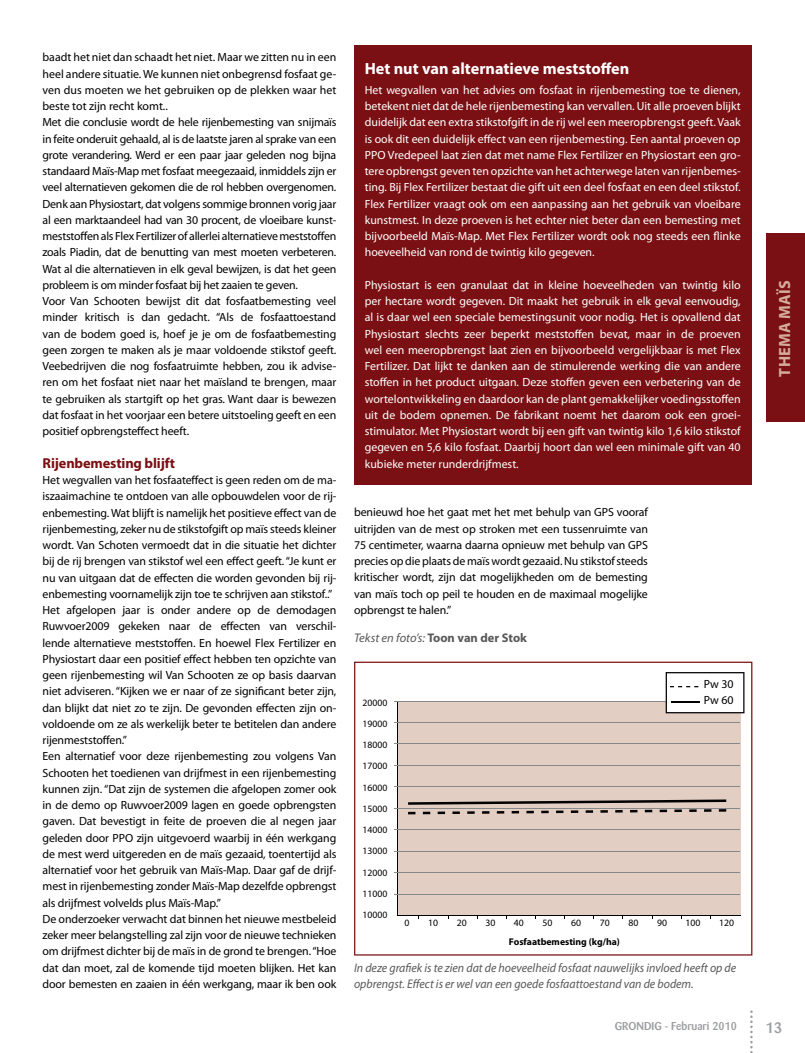
<style>
.page{position:relative;width:805px;height:1053px;background:#fff}
.page>*{position:absolute;margin:0;border:0;box-sizing:border-box;transform-origin:0 0}
.t1{font:700 16.25px "Myriad Pro";color:#fff}
.t2{font:700 16.25px "Myriad Pro";letter-spacing:.02em;color:#d5ab9a}
.t3{font:500 15px "Barmeno Pro";color:#9c9d9f}
.t4{font:700 14.38px "Myriad Pro";letter-spacing:-.01em;color:#7a1013}
.t5{font:italic 12.5px/16.2px "Myriad Pro";color:#58585a;scale:.95 1}
.t6{font:italic 12.5px "Myriad Pro";color:#58585a}
.t7{font:11.88px/16.2px "Myriad Pro";letter-spacing:-.01em;color:#000}
.t8{font:11.88px/16.2px "Myriad Pro";color:#fff;text-align:justify}
.t9{font:500 11.25px "Barmeno Pro";color:#9c9d9f}
.t10{font:9.75px/21.2px "Myriad Pro";color:#000;text-align:justify}
.t11{font:700 9.75px "Myriad Pro";color:#000}
.s1{font-weight:700;font-style:normal}
</style>
<div class="page">
<svg style="left:750px;top:1010px;width:2px;height:43px"></svg>
<div style="left:354px;top:45px;width:397px;height:439px;background:#7a1013"></div>
<svg style="left:354px;top:661px;width:398px;height:294px;fill:#e3cec4"></svg>
<svg style="left:665px;top:672px;width:79px;height:41px"></svg>
<svg style="left:408px;top:799px;width:318px;height:15px;background:#a3958e"></svg>
<div style="left:766px;top:234px;width:38px;height:188px;background:#7a1013"></div>
<p class="t7" style="left:43px;top:49px;width:295px">baadt het niet dan schaadt het niet. Maar we zitten nu in een heel andere situatie. We kunnen niet onbegrensd fosfaat ge&shy;ven dus moeten we het gebruiken op de plekken waar het beste tot zijn recht komt..<br>Met die conclusie wordt de hele rijenbemesting van snijmaïs in feite onderuit gehaald, al is de laatste jaren al sprake van een grote verandering. Werd er een paar jaar geleden nog bijna standaard Maïs-Map met fosfaat meegezaaid, inmiddels zijn er veel alternatieven gekomen die de rol hebben overgenomen.<br>Denk aan Physiostart, dat volgens sommige bronnen vorig jaar al een marktaandeel had van 30 procent, de vloeibare kunst&shy;meststoffen als Flex Fertilizer of allerlei alternatieve meststoffen zoals Piadin, dat de benutting van mest moeten verbeteren.<br>Wat al die alternatieven in elk geval bewijzen, is dat het geen probleem is om minder fosfaat bij het zaaien te geven.<br>Voor Van Schooten bewijst dit dat fosfaatbemesting veel minder kritisch is dan gedacht. “Als de fosfaat toestand van de bodem goed is, hoef je je om de fosfaat bemesting geen zorgen te maken als je maar vol doende stikstof geeft.<br>Veebedrijven die nog fosfaatruimte hebben, zou ik advise&shy;ren om het fosfaat niet naar het maïsland te brengen, maar te gebruiken als startgift op het gras. Want daar is bewezen dat fosfaat in het voorjaar een betere uitstoeling geeft en een positief opbrengsteffect heeft.</p>
<p class="t4" style="left:43px;top:453px;width:134px">Rijenbemesting blijft</p>
<p class="t7" style="left:43px;top:471px;width:295px">Het wegvallen van het fosfaateffect is geen reden om de ma&shy;iszaaimachine te ontdoen van alle opbouwdelen voor de rij&shy;enbemesting. Wat blijft is namelijk het positieve effect van de rijenbemesting, zeker nu de stikstofgift op maïs steeds kleiner wordt. Van Schoten vermoedt dat in die situatie het dichter bij de rij brengen van stikstof wel een effect geeft. “Je kunt er nu van uitgaan dat de effecten die worden gevonden bij rij&shy;enbemesting voornamelijk zijn toe te schrijven aan stikstof..” Het afgelopen jaar is onder andere op de demodagen Ruwvoer2009 gekeken naar de effecten van verschil&shy;lende alternatieve meststoffen. En hoewel Flex Fertilizer en Physiostart daar een positief effect hebben ten opzichte van geen rijenbemesting wil Van Schooten ze op basis daarvan niet adviseren. “Kijken we er naar of ze significant beter zijn, dan blijkt dat niet zo te zijn. De gevonden effecten zijn on&shy;voldoende om ze als werkelijk beter te betitelen dan andere rijenmeststoffen.”<br>Een alternatief voor deze rijenbemesting zou volgens Van Schooten het toedienen van drijfmest in een rijenbemesting kunnen zijn. “Dat zijn de systemen die afgelopen zomer ook in de demo op Ruwvoer2009 lagen en goede opbrengsten gaven. Dat bevestigt in feite de proeven die al negen jaar geleden door PPO zijn uitgevoerd waarbij in één werkgang de mest werd uitgereden en de maïs gezaaid, toentertijd als alternatief voor het gebruik van Maïs-Map. Daar gaf de drijf&shy;mest in rijenbemesting zonder Maïs-Map dezelfde opbrengst als drijfmest volvelds plus Maïs-Map.”<br>De onderzoeker verwacht dat binnen het nieuwe mestbeleid zeker meer belangstelling zal zijn voor de nieuwe technieken om drijfmest dichter bij de maïs in de grond te brengen. “Hoe dat dan moet, zal de komende tijd moeten blijken. Het kan door bemesten en zaaien in één werkgang, maar ik ben ook</p>
<h1 class="t1" style="left:364px;top:58px;width:266px">het nut van alternatieve meststoffen</h1>
<p class="t8" style="left:364px;top:81px;width:377px">Het wegvallen van het advies om fosfaat in rijenbemesting toe te dienen, betekent niet dat de hele rijenbemesting kan vervallen. Uit alle proeven blijkt duidelijk dat een extra stikstofgift in de rij wel een meeropbrengst geeft. Vaak is ook dit een duidelijk effect van een rijenbemesting. Een aantal proeven op PPO Vredepeel laat zien dat met name Flex Fertilizer en Physiostart een gro&shy;tere opbrengst geven ten opzichte van het achterwege laten van rijenbemes&shy;ting. Bij Flex Fertilizer bestaat die gift uit een deel fosfaat en een deel stikstof.<br>Flex Fertilizer vraagt ook om een aanpassing aan het gebruik van vloeibare kunstmest. In deze proeven is het echter niet beter dan een bemesting met bijvoorbeeld Maïs-Map. Met Flex Fertilizer wordt ook nog steeds een flinke hoeveelheid van rond de twintig kilo gegeven.</p>
<p class="t8" style="left:364px;top:276px;width:377px">Physiostart is een granulaat dat in kleine hoeveelheden van twintig kilo per hectare wordt gegeven. Dit maakt het gebruik in elk geval eenvoudig, al is daar wel een speciale bemestingsunit voor nodig. Het is opvallend dat Physiostart slechts zeer beperkt meststoffen bevat, maar in de proeven wel een meeropbrengst laat zien en bijvoorbeeld vergelijkbaar is met Flex Fertilizer. Dat lijkt te danken aan de stimulerende werking die van andere stoffen in het product uitgaan. Deze stoffen geven een verbetering van de wortelontwikkeling en daardoor kan de plant gemakkelijker voedingsstoffen uit de bodem opnemen. De fabrikant noemt het daarom ook een groei&shy;stimulator. Met Physiostart wordt bij een gift van twintig kilo 1,6 kilo stikstof gegeven en 5,6 kilo fosfaat. Daarbij hoort dan wel een minimale gift van 40 kubieke meter runderdrijfmest.</p>
<p class="t7" style="left:354px;top:504px;width:295px;text-align:justify">benieuwd hoe het gaat met het met behulp van GPS vooraf uitrijden van de mest op stroken met een tussenruimte van 75 centimeter, waarna daarna opnieuw met behulp van GPS precies op die plaats de maïs wordt gezaaid. Nu stikstof steeds kritischer wordt, zijn dat mogelijkheden om de bemesting van maïs toch op peil te houden en de maximaal mogelijke opbrengst te halen.”</p>
<p class="t6" style="left:354px;top:629px;width:174px">Tekst en foto’s: <span class="s1">toon van der stok</span></p>
<p class="t7" style="left:703px;top:675px;width:31px">Pw 30<br>Pw 60</p>
<p class="t10" style="left:362px;top:691px;width:26px">20000<br>19000<br>18000<br>17000<br>16000<br>15000<br>14000<br>13000<br>12000<br>11000<br>10000</p>
<p class="t10" style="left:404px;top:911px;width:6px">0</p>
<p class="t10" style="left:428px;top:911px;width:11px">10</p>
<p class="t10" style="left:456px;top:911px;width:11px">20</p>
<p class="t10" style="left:485px;top:911px;width:11px">30</p>
<p class="t10" style="left:514px;top:911px;width:11px">40</p>
<p class="t10" style="left:542px;top:911px;width:11px">50</p>
<p class="t10" style="left:571px;top:911px;width:11px">60</p>
<p class="t10" style="left:599px;top:911px;width:11px">70</p>
<p class="t10" style="left:628px;top:911px;width:11px">80</p>
<p class="t10" style="left:656px;top:911px;width:11px">90</p>
<p class="t10" style="left:685px;top:911px;width:16px">100</p>
<p class="t10" style="left:719px;top:911px;width:16px">120</p>
<p class="t11" style="left:508px;top:935px;width:112px">Fosfaatbemesting (kg/ha)</p>
<p class="t5" style="left:354px;top:959px;width:403px">In deze grafiek is te zien dat de hoeveelheid fosfaat nauwelijks invloed heeft op de opbrengst. Effect is er wel van een goede fosfaattoestand van de bodem.</p>
<h1 class="t2" style="left:773px;top:376px;width:98px;rotate:-90deg">thema maïs</h1>
<p class="t9" style="left:614px;top:1018px;width:123px">GRONDIG - Februari 2010</p>
<p class="t3" style="left:765px;top:1017px;width:18px">13</p>
</div>
